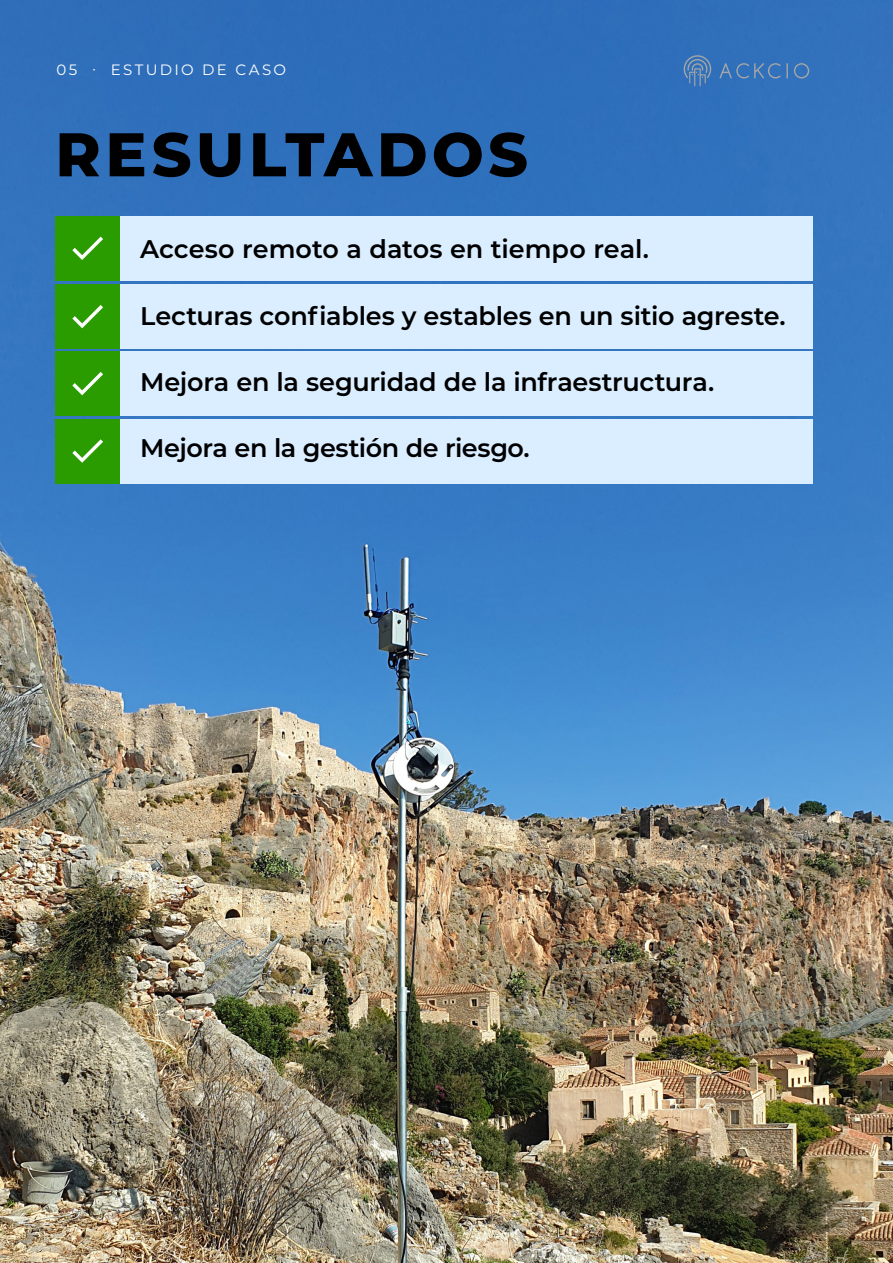
<style>
.page{position:relative;width:893px;height:1263px;background:#fff}
.page>*{position:absolute;margin:0;border:0;box-sizing:border-box;transform-origin:0 0}
.t1{font:800 61.5px "Montserrat";letter-spacing:.07em;color:#000}
.t2{font:600 25.5px "Montserrat";letter-spacing:-.01em;color:#000}
.t3{font:15px "Montserrat";letter-spacing:.155em;color:#fff}
</style>
<div class="page">
<img style="left:0;top:0;width:893px;height:1263px">
<div style="left:56px;top:216px;width:757px;height:65px;background:#dbeeff"></div>
<div style="left:56px;top:284px;width:757px;height:64px;background:#dbeeff"></div>
<div style="left:56px;top:351px;width:757px;height:65px;background:#dbeeff"></div>
<div style="left:56px;top:419px;width:757px;height:64px;background:#dbeeff"></div>
<div style="left:56px;top:216px;width:64px;height:65px;background:#2a9c00"></div>
<div style="left:56px;top:284px;width:64px;height:64px;background:#2a9c00"></div>
<div style="left:56px;top:351px;width:64px;height:65px;background:#2a9c00"></div>
<div style="left:56px;top:419px;width:64px;height:64px;background:#2a9c00"></div>
<svg style="left:72px;top:439px;width:31px;height:24px"></svg>
<svg style="left:72px;top:372px;width:31px;height:23px"></svg>
<svg style="left:72px;top:305px;width:31px;height:23px"></svg>
<svg style="left:72px;top:237px;width:31px;height:23px"></svg>
<svg style="left:720px;top:63px;width:68px;height:15px"></svg>
<svg style="left:794px;top:63px;width:15px;height:15px"></svg>
<svg style="left:683px;top:55px;width:28px;height:31px"></svg>
<p class="t3" style="left:56px;top:60px;width:231px">05 ∙ ESTUDIO DE CASO</p>
<p class="t1" style="left:55px;top:109px;width:474px">RESULTADOS</p>
<p class="t2" style="left:140px;top:231px;width:510px">Acceso remoto a datos en tiempo real.</p>
<p class="t2" style="left:140px;top:297px;width:647px">Lecturas confiables y estables en un sitio agreste.</p>
<p class="t2" style="left:140px;top:364px;width:576px">Mejora en la seguridad de la infraestructura.</p>
<p class="t2" style="left:140px;top:430px;width:391px">Mejora en la gestión de riesgo.</p>
</div>
